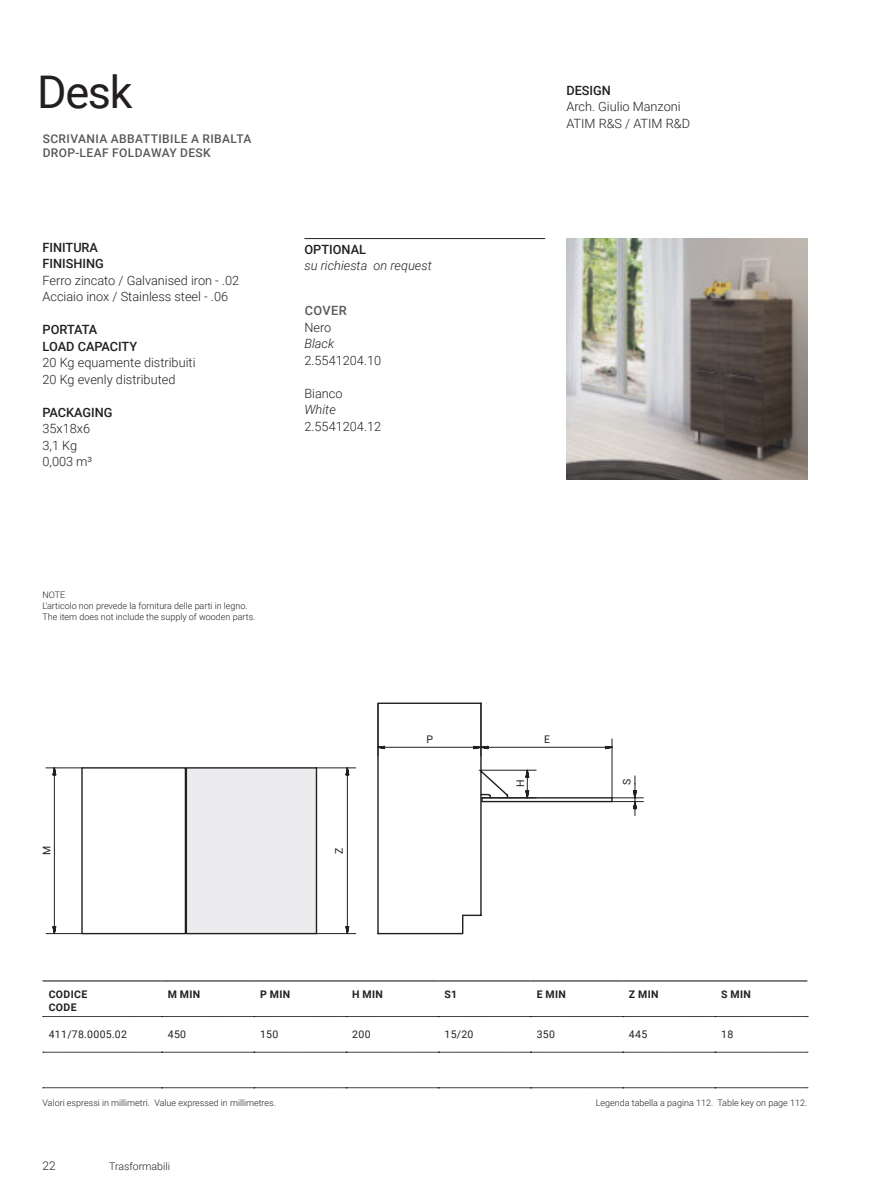
<style>
.page{position:relative;width:893px;height:1191px;background:#fff}
.page>*{position:absolute;margin:0;border:0;box-sizing:border-box;transform-origin:0 0}
.t1{font:45px "Roboto";color:#231f20}
.t2{font:300 12.75px/16.5px "Roboto";color:#231f20}
.t3{font:500 12.75px/16.5px "Roboto";color:#231f20}
.t4{font:italic 300 12.75px "Roboto";color:#231f20}
.t5{font:500 12.75px "Roboto";letter-spacing:.035em;color:#57585a}
.t6{font:500 12px/14.4px "Roboto";letter-spacing:.035em;color:#57585a}
.t7{font:300 12px "Roboto";color:#231f20}
.t8{font:10.5px "Roboto";letter-spacing:.035em;color:#231f20}
.t9{font:700 10.5px/12.6px "Roboto";letter-spacing:.035em;color:#231f20}
.t10{font:300 10.5px "Roboto";color:#231f20}
.t11{font:300 9px/10.8px "Roboto";color:#231f20}
</style>
<div class="page">
<svg style="left:43px;top:981px;width:765px;height:36px"></svg>
<svg style="left:43px;top:1052px;width:765px;height:1px"></svg>
<svg style="left:43px;top:1087px;width:765px;height:1px"></svg>
<hr style="left:43px;top:980px;width:119px;height:1px;background:#57585a">
<hr style="left:162px;top:980px;width:92px;height:1px;background:#57585a">
<hr style="left:254px;top:980px;width:92px;height:1px;background:#57585a">
<hr style="left:346px;top:980px;width:92px;height:1px;background:#57585a">
<hr style="left:438px;top:980px;width:92px;height:1px;background:#57585a">
<hr style="left:530px;top:980px;width:93px;height:1px;background:#57585a">
<hr style="left:623px;top:980px;width:92px;height:1px;background:#57585a">
<hr style="left:715px;top:980px;width:92px;height:1px;background:#57585a">
<img style="left:566px;top:238px;width:242px;height:242px">
<svg style="left:45px;top:767px;width:311px;height:168px"></svg>
<svg style="left:377px;top:702px;width:267px;height:233px"></svg>
<hr style="left:304px;top:238px;width:241px;height:1px;background:#231f20">
<h1 class="t1" style="left:37px;top:61px;width:97px">Desk</h1>
<h3 class="t6" style="left:43px;top:131px;width:210px">SCRIVANIA ABBATTIBILE A RIBALTA<br>DROP-LEAF FOLDAWAY DESK</h3>
<h2 class="t3" style="left:43px;top:238px;width:63px">FINITURA<br>FINISHING</h2>
<h2 class="t2" style="left:43px;top:271px;width:198px">Ferro zincato / Galvanised iron - .02<br>Acciaio inox / Stainless steel - .06</h2>
<h2 class="t3" style="left:43px;top:321px;width:96px">PORTATA<br>LOAD CAPACITY</h2>
<h2 class="t2" style="left:43px;top:354px;width:154px">20 Kg equamente distribuiti<br>20 Kg evenly distributed</h2>
<h2 class="t3" style="left:43px;top:403px;width:72px">PACKAGING</h2>
<h2 class="t2" style="left:43px;top:420px;width:51px">35x18x6<br>3,1 Kg<br>0,003 m³</h2>
<p class="t11" style="left:43px;top:589px;width:214px">NOTE<br>L'articolo non prevede la fornitura delle parti in legno.<br>The item does not include the supply of wooden parts.</p>
<h2 class="t3" style="left:304px;top:240px;width:63px">OPTIONAL</h2>
<h2 class="t4" style="left:304px;top:257px;width:129px">su richiesta on request</h2>
<h2 class="t5" style="left:305px;top:302px;width:44px">COVER</h2>
<h2 class="t2" style="left:304px;top:318px;width:28px">Nero</h2>
<h2 class="t4" style="left:304px;top:335px;width:31px">Black</h2>
<h2 class="t2" style="left:304px;top:351px;width:78px">2.5541204.10</h2>
<h2 class="t2" style="left:304px;top:384px;width:40px">Bianco</h2>
<h2 class="t4" style="left:304px;top:401px;width:33px">White</h2>
<h2 class="t2" style="left:304px;top:417px;width:78px">2.5541204.12</h2>
<h2 class="t3" style="left:566px;top:81px;width:46px">DESIGN</h2>
<h2 class="t2" style="left:566px;top:98px;width:125px">Arch. Giulio Manzoni<br>ATIM R&amp;S / ATIM R&amp;D</h2>
<p class="t8" style="left:426px;top:732px;width:8px">P</p>
<p class="t8" style="left:544px;top:732px;width:7px">E</p>
<p class="t8" style="left:513px;top:786px;width:9px;rotate:-90deg">H</p>
<p class="t8" style="left:619px;top:785px;width:8px;rotate:-90deg">S</p>
<p class="t8" style="left:39px;top:855px;width:11px;rotate:-90deg">M</p>
<p class="t8" style="left:332px;top:854px;width:8px;rotate:-90deg">Z</p>
<p class="t9" style="left:49px;top:987px;width:40px">CODICE<br>CODE</p>
<p class="t9" style="left:168px;top:987px;width:34px">M MIN</p>
<p class="t9" style="left:260px;top:987px;width:32px">P MIN</p>
<p class="t9" style="left:352px;top:987px;width:32px">H MIN</p>
<p class="t9" style="left:444px;top:987px;width:14px">S1</p>
<p class="t9" style="left:537px;top:987px;width:31px">E MIN</p>
<p class="t9" style="left:629px;top:987px;width:31px">Z MIN</p>
<p class="t9" style="left:721px;top:987px;width:31px">S MIN</p>
<p class="t8" style="left:49px;top:1027px;width:80px">411/78.0005.02</p>
<p class="t8" style="left:168px;top:1027px;width:20px">450</p>
<p class="t8" style="left:260px;top:1027px;width:20px">150</p>
<p class="t8" style="left:352px;top:1027px;width:20px">200</p>
<p class="t8" style="left:444px;top:1027px;width:31px">15/20</p>
<p class="t8" style="left:537px;top:1027px;width:20px">350</p>
<p class="t8" style="left:629px;top:1027px;width:20px">445</p>
<p class="t8" style="left:721px;top:1027px;width:14px">18</p>
<p class="t11" style="left:43px;top:1097px;width:235px">Valori espressi in millimetri. Value expressed in millimetres.</p>
<h3 class="t7" style="left:43px;top:1157px;width:15px">22</h3>
<p class="t10" style="left:109px;top:1158px;width:62px">Trasformabili</p>
<p class="t11" style="left:596px;top:1097px;width:213px">Legenda tabella a pagina 112. Table key on page 112.</p>
</div>
